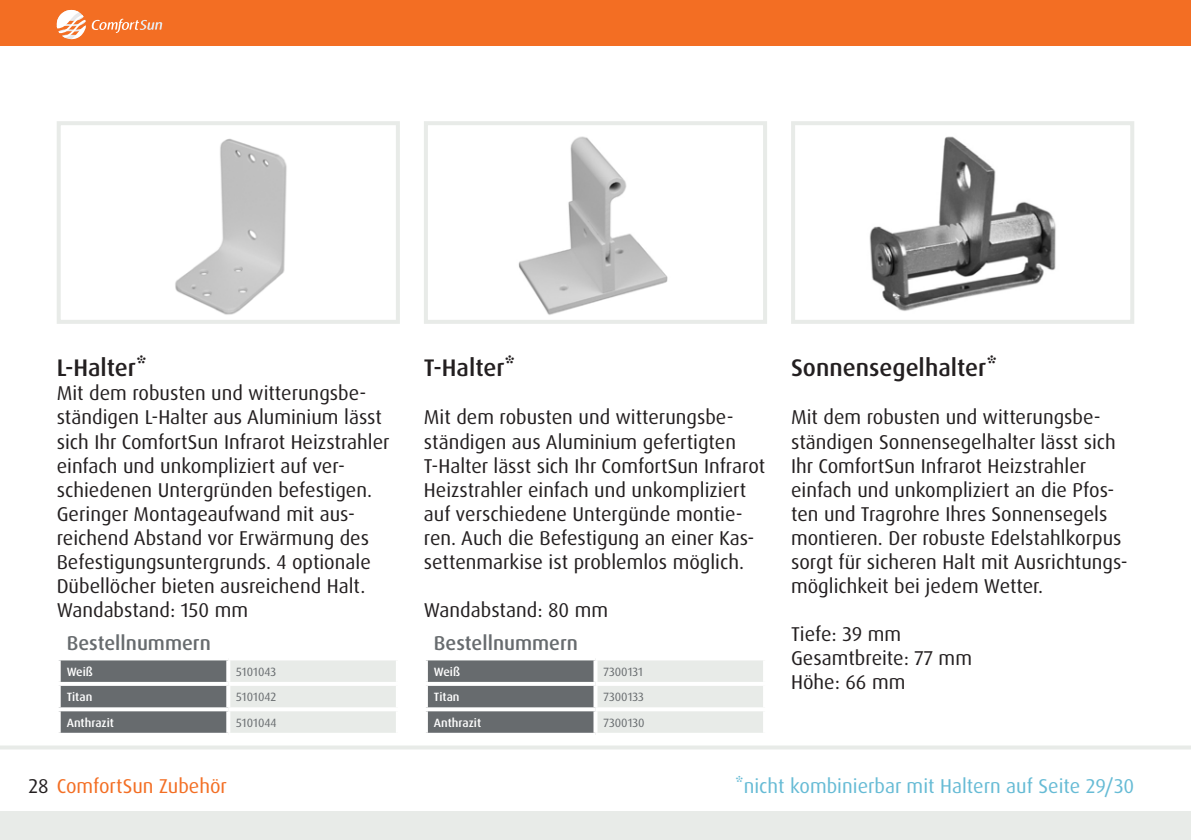
<style>
.page{position:relative;width:1191px;height:840px;background:#fff}
.page>*{position:absolute;margin:0;border:0;box-sizing:border-box;transform-origin:0 0}
.t1{font:500 24px "Dax OT";color:#231f20}
.t2{font:20px/24px "Dax OT";color:#231f20}
.Fußzeile_RECHTS{font:20px "Dax OT";color:#66bbd5}
.t3{font:500 20px "Dax OT";color:#676b6e}
.Fußzeile{font:20px "Dax OT";color:#f36e23}
.Tabelle{font:12px "Dax OT";color:#676b6e}
.Tabelle-2{font:500 12px "Dax OT";color:#fff}
.s1{color:#231f20}
</style>
<div class="page">
<img style="left:175px;top:138px;width:112px;height:177px">
<div style="left:57px;top:121px;width:343px;height:202px;border:4px solid #e8ebe8"></div>
<img style="left:518px;top:136px;width:150px;height:179px">
<div style="left:424px;top:121px;width:343px;height:202px;border:4px solid #e8ebe8"></div>
<img style="left:869px;top:136px;width:187px;height:175px">
<div style="left:791px;top:121px;width:343px;height:202px;border:4px solid #e8ebe8"></div>
<svg style="left:0;top:745px;width:1191px;height:5px;fill:#e8ebe8"></svg>
<div style="left:0;top:811px;width:1191px;height:28px;background:#e8ebe8"></div>
<div style="left:0;top:0;width:1191px;height:45px;background:#f36e23"></div>
<svg style="left:92px;top:19px;width:70px;height:14px"></svg>
<svg style="left:57px;top:10px;width:29px;height:29px"></svg>
<svg style="left:61px;top:660px;width:335px;height:72px;background:#aaadad"></svg>
<svg style="left:58px;top:660px;width:3px;height:21px"></svg>
<svg style="left:226px;top:660px;width:4px;height:21px"></svg>
<svg style="left:59px;top:681px;width:169px;height:4px"></svg>
<svg style="left:59px;top:685px;width:2px;height:22px"></svg>
<svg style="left:228px;top:681px;width:168px;height:4px"></svg>
<svg style="left:226px;top:685px;width:4px;height:22px"></svg>
<svg style="left:58px;top:707px;width:170px;height:4px"></svg>
<svg style="left:58px;top:711px;width:3px;height:21px"></svg>
<hr style="left:228px;top:707px;width:172px;height:4px;background:#fff">
<svg style="left:226px;top:711px;width:4px;height:21px"></svg>
<svg style="left:59px;top:732px;width:169px;height:1px"></svg>
<svg style="left:230px;top:732px;width:166px;height:1px"></svg>
<svg style="left:428px;top:660px;width:335px;height:72px;background:#aaadad"></svg>
<svg style="left:426px;top:660px;width:2px;height:21px"></svg>
<svg style="left:593px;top:660px;width:4px;height:21px"></svg>
<svg style="left:426px;top:681px;width:169px;height:4px"></svg>
<svg style="left:426px;top:685px;width:2px;height:22px"></svg>
<svg style="left:595px;top:681px;width:168px;height:4px"></svg>
<svg style="left:593px;top:685px;width:4px;height:22px"></svg>
<svg style="left:426px;top:707px;width:169px;height:4px"></svg>
<svg style="left:426px;top:711px;width:2px;height:21px"></svg>
<hr style="left:595px;top:707px;width:172px;height:4px;background:#fff">
<svg style="left:593px;top:711px;width:4px;height:21px"></svg>
<svg style="left:426px;top:732px;width:169px;height:1px"></svg>
<svg style="left:595px;top:732px;width:168px;height:3px"></svg>
<h3 class="t1" style="left:57px;top:352px;width:92px">L-Halter*</h3>
<p class="t2" style="left:57px;top:381px;width:334px">Mit dem robusten und witterungsbe&shy;ständigen L-Halter aus Aluminium lässt sich Ihr ComfortSun Infrarot Heizstrahler einfach und unkompliziert auf ver&shy;schiedenen Untergründen befestigen.<br>Geringer Montageaufwand mit aus&shy;reichend Abstand vor Erwärmung des Befestigungsuntergrunds. 4 optionale Dübellöcher bieten ausreichend Halt.</p>
<p class="t2" style="left:57px;top:597px;width:193px">Wandabstand: 150 mm</p>
<h4 class="t3" style="left:67px;top:630px;width:146px">Bestellnummern</h4>
<p class="Tabelle-2" style="left:67px;top:663px;width:28px">Weiß</p>
<p class="Tabelle" style="left:236px;top:663px;width:41px">5101043</p>
<p class="Tabelle-2" style="left:67px;top:689px;width:27px">Titan</p>
<p class="Tabelle" style="left:236px;top:689px;width:41px">5101042</p>
<p class="Tabelle-2" style="left:67px;top:714px;width:49px">Anthrazit</p>
<p class="Tabelle" style="left:236px;top:714px;width:42px">5101044</p>
<p class="Fußzeile" style="left:28px;top:773px;width:200px"><span class="s1">28</span> ComfortSun Zubehör</p>
<h3 class="t1" style="left:424px;top:352px;width:93px">T-Halter*</h3>
<p class="t2" style="left:424px;top:405px;width:343px">Mit dem robusten und witterungsbe&shy;ständigen aus Aluminium gefertigten T-Halter lässt sich Ihr ComfortSun Infrarot Heizstrahler einfach und unkompliziert auf verschiedene Untergünde montie&shy;ren. Auch die Befestigung an einer Kas&shy;settenmarkise ist problemlos möglich.</p>
<p class="t2" style="left:424px;top:597px;width:186px">Wandabstand: 80 mm</p>
<h4 class="t3" style="left:434px;top:630px;width:146px">Bestellnummern</h4>
<p class="Tabelle-2" style="left:434px;top:663px;width:28px">Weiß</p>
<p class="Tabelle" style="left:603px;top:663px;width:41px">7300131</p>
<p class="Tabelle-2" style="left:434px;top:689px;width:27px">Titan</p>
<p class="Tabelle" style="left:603px;top:689px;width:42px">7300133</p>
<p class="Tabelle-2" style="left:434px;top:714px;width:49px">Anthrazit</p>
<p class="Tabelle" style="left:603px;top:714px;width:43px">7300130</p>
<h3 class="t1" style="left:791px;top:352px;width:207px">Sonnensegelhalter*</h3>
<p class="t2" style="left:791px;top:405px;width:338px">Mit dem robusten und witterungsbe&shy;ständigen Sonnensegelhalter lässt sich Ihr ComfortSun Infrarot Heizstrahler einfach und unkompliziert an die Pfos&shy;ten und Tragrohre Ihres Sonnensegels montieren. Der robuste Edelstahlkorpus sorgt für sicheren Halt mit Ausrichtungs&shy;möglichkeit bei jedem Wetter.</p>
<p class="t2" style="left:791px;top:621px;width:111px">Tiefe: 39 mm</p>
<p class="t2" style="left:791px;top:645px;width:182px">Gesamtbreite: 77 mm</p>
<p class="t2" style="left:791px;top:669px;width:116px">Höhe: 66 mm</p>
<p class="Fußzeile_RECHTS" style="left:735px;top:773px;width:401px">*nicht kombinierbar mit Haltern auf Seite 29/30</p>
</div>
